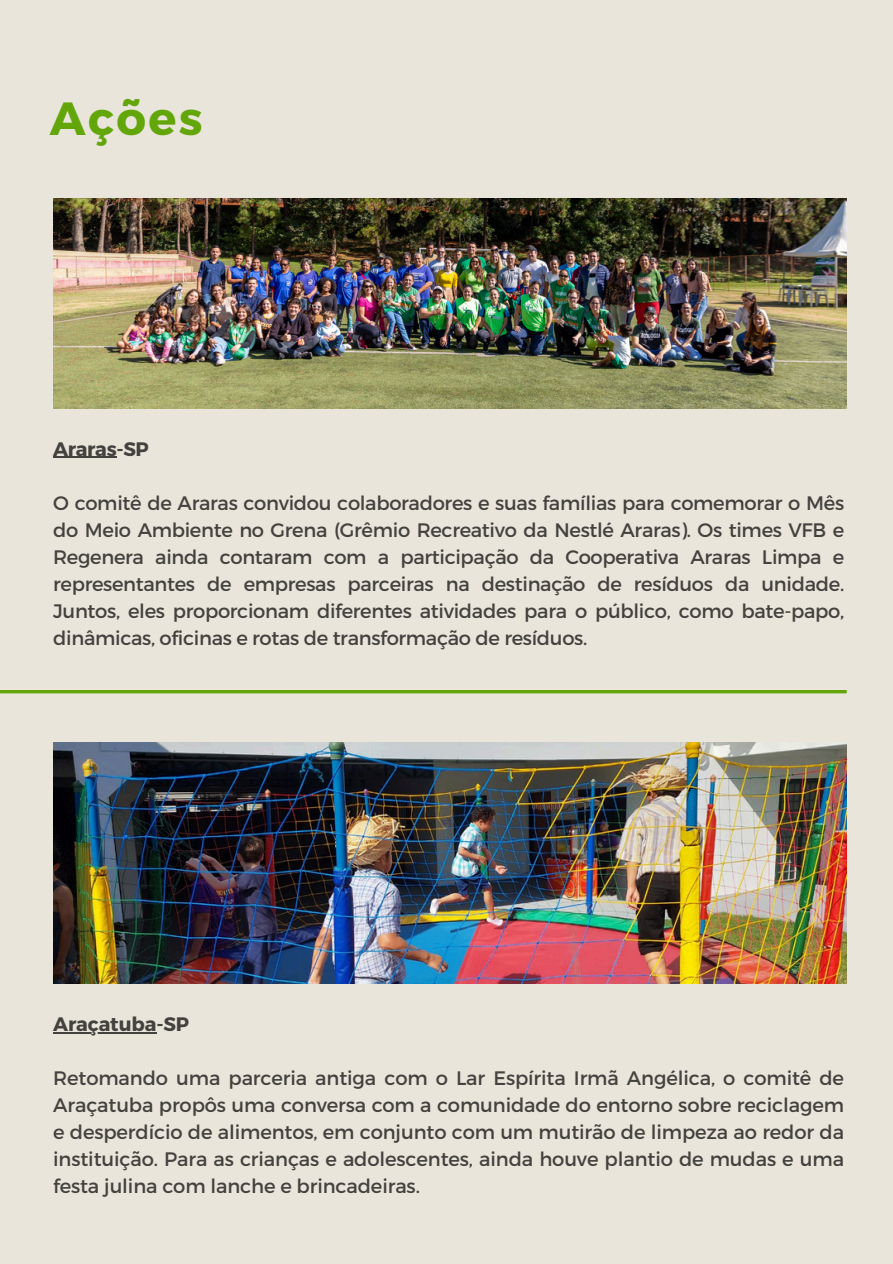
<style>
.page{position:relative;width:893px;height:1264px;background:#fff}
.page>*{position:absolute;margin:0;border:0;box-sizing:border-box;transform-origin:0 0}
.t1{font:700 46.5px "Montserrat";letter-spacing:.05em;color:#63a60a}
.t2{font:19.5px/27px "Montserrat";letter-spacing:-.01em;color:#44423e;text-align:justify}
.t3{font:700 19.5px "Montserrat";letter-spacing:-.005em;color:#44423e}
</style>
<div class="page">
<div style="left:0;top:0;width:892px;height:1263px;background:#e9e5db"></div>
<img style="left:53px;top:198px;width:793px;height:211px">
<hr style="left:0;top:690px;width:846px;height:3px;background:#63a60a">
<hr style="left:53px;top:457px;width:63px;height:1px;background:#44423e">
<img style="left:53px;top:743px;width:793px;height:240px">
<hr style="left:53px;top:1031px;width:103px;height:2px;background:#44423e">
<h1 class="t1" style="left:50px;top:88px;width:154px">Ações</h1>
<h2 class="t3" style="left:53px;top:436px;width:97px">Araras-SP</h2>
<p class="t2" style="left:53px;top:488px;width:792px">O comitê de Araras convidou colaboradores e suas famílias para comemorar o Mês do Meio Ambiente no Grena (Grêmio Recreativo da Nestlé Araras). Os times VFB e Regenera ainda contaram com a participação da Cooperativa Araras Limpa e representantes de empresas parceiras na destinação de resíduos da unidade.<br>Juntos, eles proporcionam diferentes atividades para o público, como bate-papo, dinâmicas, oficinas e rotas de transformação de resíduos.</p>
<h2 class="t3" style="left:53px;top:1011px;width:137px">Araçatuba-SP</h2>
<p class="t2" style="left:53px;top:1063px;width:792px">Retomando uma parceria antiga com o Lar Espírita Irmã Angélica, o comitê de Araçatuba propôs uma conversa com a comunidade do entorno sobre reciclagem e desperdício de alimentos, em conjunto com um mutirão de limpeza ao redor da instituição. Para as crianças e adolescentes, ainda houve plantio de mudas e uma festa julina com lanche e brincadeiras.</p>
</div>
